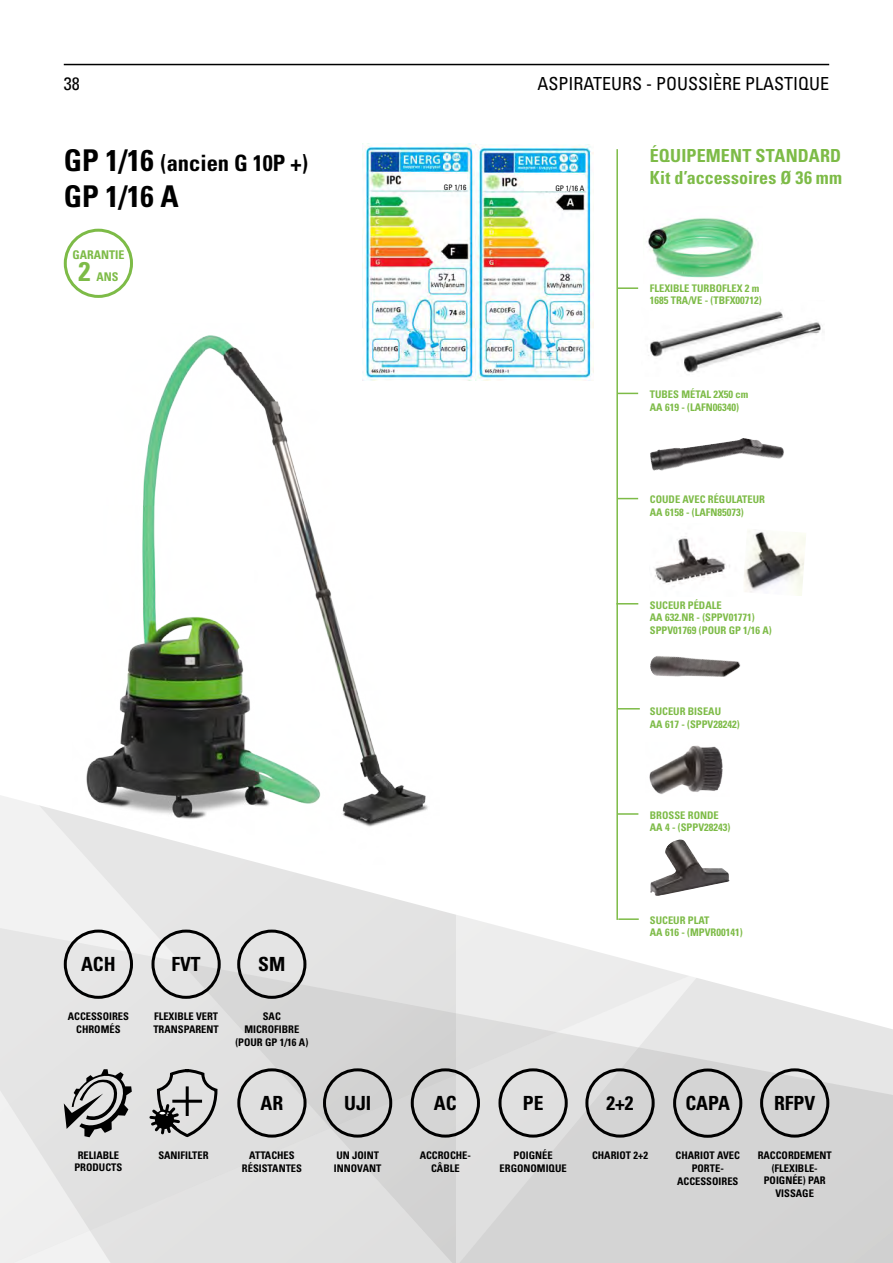
<style>
.page{position:relative;width:893px;height:1263px;background:#fff}
.page>*{position:absolute;margin:0;border:0;box-sizing:border-box;transform-origin:0 0}
.t1{font:700 condensed 30px "Univers LT Std";color:#000}
.t2{font:700 condensed 27px "Univers LT Std";color:#7dbb47}
.t3{font:700 condensed 22.5px "Univers LT Std";color:#000}
.t4{font:700 condensed 19.5px "Univers LT Std";color:#000}
.t5{font:700 condensed 18px "Univers LT Std";letter-spacing:.005em;color:#7dbb47}
.t6{font:condensed 18px "Univers LT Std";color:#000}
.t7{font:700 condensed 12px "Univers LT Std";color:#7dbb47}
.t8{font:700 condensed 10.5px/12.6px "Univers LT Std";color:#7dbb47}
.t9{font:700 condensed 10.5px/12.6px "Univers LT Std";color:#000;text-align:center}
.t10{font:condensed 7.65px "Univers LT Std";color:#000}
.t11{font:condensed 7.5px "Univers LT Std";color:#000}
.s1{font-size:30px}
</style>
<div class="page">
<hr style="left:64px;top:64px;width:765px;height:1px;background:#000">
<svg style="left:0;top:820px;width:456px;height:443px;background:#e0e0e0"></svg>
<svg style="left:456px;top:813px;width:437px;height:450px"></svg>
<img style="left:72px;top:335px;width:374px;height:530px">
<img style="left:362px;top:144px;width:232px;height:236px">
<div style="left:426px;top:174px;width:40px;height:16px;background:#fff"></div>
<div style="left:524px;top:175px;width:60px;height:15px;background:#fff"></div>
<hr style="left:616px;top:149px;width:2px;height:771px;background:#7dbb47">
<svg style="left:618px;top:498px;width:20px;height:1px"></svg>
<svg style="left:618px;top:393px;width:20px;height:1px"></svg>
<hr style="left:618px;top:287px;width:20px;height:2px;background:#7dbb47">
<svg style="left:616px;top:603px;width:22px;height:1px"></svg>
<svg style="left:618px;top:708px;width:22px;height:1px"></svg>
<hr style="left:618px;top:813px;width:20px;height:2px;background:#7dbb47">
<hr style="left:618px;top:918px;width:21px;height:2px;background:#7dbb47">
<img style="left:694px;top:438px;width:49px;height:9px">
<img style="left:650px;top:656px;width:72px;height:21px">
<img style="left:649px;top:745px;width:74px;height:49px">
<img style="left:650px;top:839px;width:79px;height:57px">
<img style="left:654px;top:536px;width:76px;height:51px">
<img style="left:744px;top:531px;width:62px;height:65px">
<img style="left:648px;top:311px;width:173px;height:62px">
<img style="left:648px;top:218px;width:108px;height:60px">
<svg style="left:64px;top:1069px;width:68px;height:68px;background:#a2a2a2"></svg>
<svg style="left:148px;top:1067px;width:71px;height:71px;background:#b4b4b4"></svg>
<hr style="left:186px;top:1086px;width:3px;height:30px;background:#000">
<hr style="left:172px;top:1100px;width:30px;height:3px;background:#000">
<div style="left:237px;top:1068px;width:70px;height:69px;border:3px solid #000;border-radius:50%"></div>
<div style="left:673px;top:1068px;width:69px;height:70px;border:3px solid #000;border-radius:50%"></div>
<div style="left:760px;top:1068px;width:69px;height:69px;border:3px solid #000;border-radius:50%"></div>
<div style="left:585px;top:1068px;width:70px;height:69px;border:3px solid #000;border-radius:50%"></div>
<div style="left:64px;top:929px;width:69px;height:70px;border:3px solid #000;border-radius:50%"></div>
<div style="left:151px;top:929px;width:70px;height:70px;border:3px solid #000;border-radius:50%"></div>
<div style="left:237px;top:929px;width:69px;height:70px;border:3px solid #000;border-radius:50%"></div>
<div style="left:498px;top:1068px;width:70px;height:69px;border:3px solid #000;border-radius:50%"></div>
<div style="left:411px;top:1068px;width:69px;height:69px;border:3px solid #000;border-radius:50%"></div>
<div style="left:323px;top:1068px;width:69px;height:69px;border:3px solid #000;border-radius:50%"></div>
<div style="left:64px;top:229px;width:69px;height:69px;border:3px solid #7dbb47;border-radius:50%"></div>
<h3 class="t6" style="left:64px;top:72px;width:17px">38</h3>
<h3 class="t6" style="left:537px;top:72px;width:293px">ASPIRATEURS - POUSSIÈRE PLASTIQUE</h3>
<h3 class="t3" style="left:64px;top:149px;width:246px"><span class="s1">GP 1/16</span> (ancien G 10P +)</h3>
<h1 class="t1" style="left:64px;top:178px;width:116px">GP 1/16 A</h1>
<p class="t11" style="left:444px;top:182px;width:24px">GP 1/16</p>
<p class="t10" style="left:555px;top:183px;width:31px">GP 1/16 A</p>
<p class="t7" style="left:72px;top:247px;width:54px">GARANTIE</p>
<h2 class="t2" style="left:78px;top:255px;width:13px">2</h2>
<p class="t7" style="left:96px;top:269px;width:24px">ANS</p>
<h3 class="t5" style="left:650px;top:145px;width:193px">ÉQUIPEMENT STANDARD</h3>
<h3 class="t5" style="left:650px;top:166px;width:194px">Kit d’accessoires Ø 36 mm</h3>
<p class="t8" style="left:650px;top:282px;width:113px">FLEXIBLE TURBOFLEX 2 m<br>1685 TRA/VE - (TBFX00712)</p>
<p class="t8" style="left:650px;top:388px;width:100px">TUBES MÉTAL 2X50 cm<br>AA 619 - (LAFN06340)</p>
<p class="t8" style="left:650px;top:493px;width:117px">COUDE AVEC RÉGULATEUR<br>AA 6158 - (LAFN85073)</p>
<p class="t8" style="left:650px;top:598px;width:123px">SUCEUR PÉDALE<br>AA 632.NR - (SPPV01771)<br>SPPV01769 (POUR GP 1/16 A)</p>
<p class="t8" style="left:650px;top:705px;width:91px">SUCEUR BISEAU<br>AA 617 - (SPPV28242)</p>
<p class="t8" style="left:650px;top:809px;width:82px">BROSSE RONDE<br>AA 4 - (SPPV28243)</p>
<p class="t8" style="left:650px;top:914px;width:94px">SUCEUR PLAT<br>AA 616 - (MPVR00141)</p>
<h3 class="t4" style="left:81px;top:952px;width:36px">ACH</h3>
<h3 class="t4" style="left:171px;top:952px;width:31px">FVT</h3>
<h3 class="t4" style="left:258px;top:952px;width:29px">SM</h3>
<p class="t9" style="left:68px;top:1010px;width:63px">ACCESSOIRES<br>CHROMÉS</p>
<p class="t9" style="left:153px;top:1010px;width:67px;text-align:left">FLEXIBLE VERT<br>TRANSPARENT</p>
<p class="t9" style="left:235px;top:1010px;width:74px">SAC<br>MICROFIBRE (POUR GP 1/16 A)</p>
<p class="t9" style="left:74px;top:1148px;width:49px">RELIABLE<br>PRODUCTS</p>
<p class="t9" style="left:158px;top:1148px;width:52px">SANIFILTER</p>
<h3 class="t4" style="left:261px;top:1091px;width:24px">AR</h3>
<p class="t9" style="left:242px;top:1149px;width:62px">ATTACHES<br>RÉSISTANTES</p>
<h3 class="t4" style="left:344px;top:1091px;width:29px">UJI</h3>
<p class="t9" style="left:334px;top:1149px;width:49px;text-align:left">UN JOINT<br>INNOVANT</p>
<h3 class="t4" style="left:434px;top:1091px;width:24px">AC</h3>
<p class="t9" style="left:420px;top:1149px;width:53px">ACCROCHE-<br>CÂBLE</p>
<h3 class="t4" style="left:523px;top:1091px;width:22px">PE</h3>
<p class="t9" style="left:500px;top:1149px;width:69px">POIGNÉE<br>ERGONOMIQUE</p>
<h3 class="t4" style="left:606px;top:1091px;width:29px">2+2</h3>
<p class="t9" style="left:592px;top:1149px;width:57px">CHARIOT 2+2</p>
<h3 class="t4" style="left:685px;top:1091px;width:46px">CAPA</h3>
<p class="t9" style="left:676px;top:1149px;width:66px">CHARIOT AVEC<br>PORTE-<br>ACCESSOIRES</p>
<h3 class="t4" style="left:774px;top:1091px;width:43px">RFPV</h3>
<p class="t9" style="left:758px;top:1149px;width:76px">RACCORDEMENT (FLEXIBLE-<br>POIGNÉE) PAR<br>VISSAGE</p>
</div>
